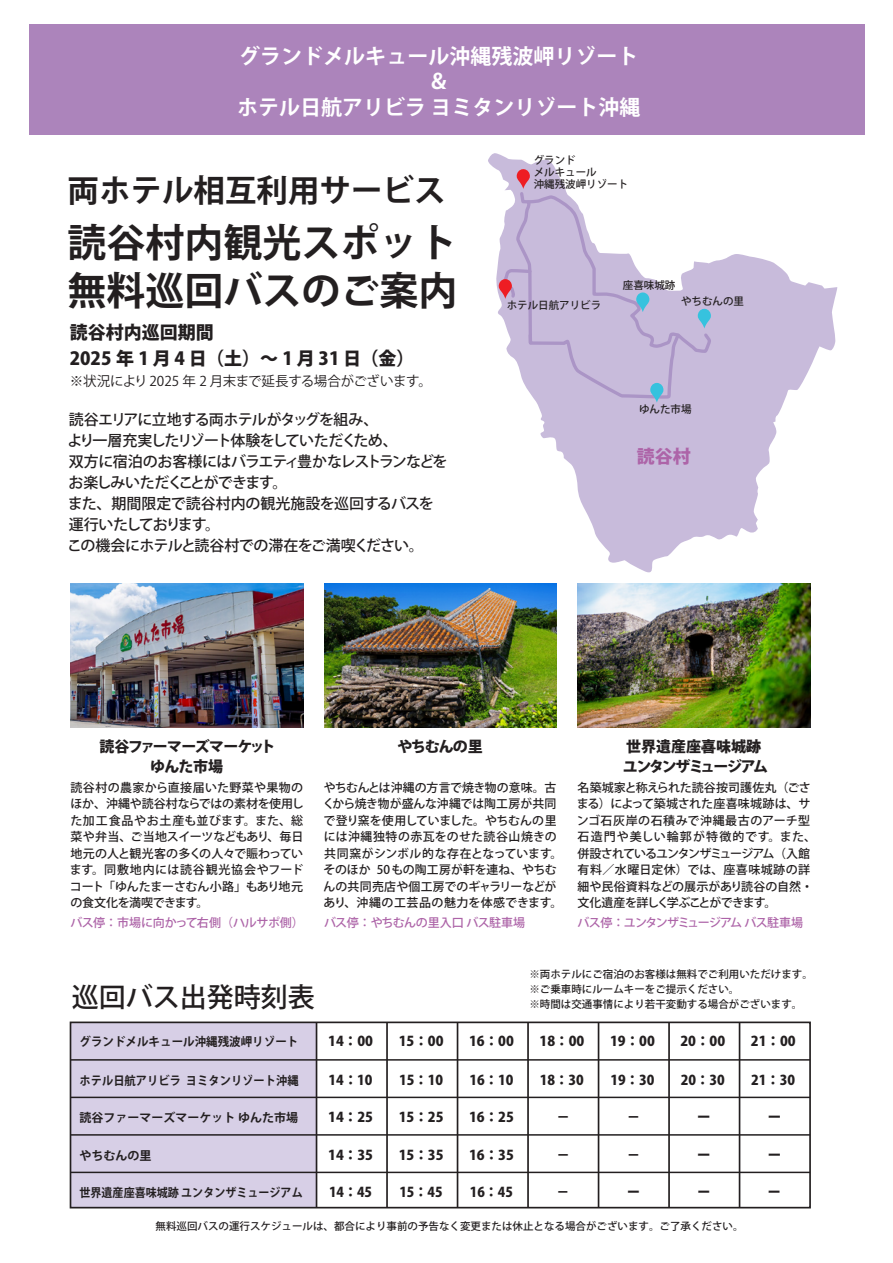
<style>
.page{position:relative;width:893px;height:1263px;background:#fff}
.page>*{position:absolute;margin:0;border:0;box-sizing:border-box;transform-origin:0 0}
.t1{font:700 39px/48px "Koz Go Pr 6 N";color:#231f20}
.t2{font:700 31.5px "Koz Go Pr 6 N";color:#231f20}
.t3{font:500 27px "Koz Go Pr 6 N";color:#231f20}
.t4{font:700 21px/25.5px "Koz Go Pr 6 N";color:#fff;text-align:center}
.t5{font:800 18px/25.5px "Koz Go Pr 6 N";color:#231f20}
.t6{font:800 18px "Koz Go Pr 6 N";color:#ad64a8}
.t7{font:500 15px/21px "Koz Go Pr 6 N";letter-spacing:-.05em;color:#231f20}
.t8{font:800 15px/19.5px "Koz Go Pr 6 N";letter-spacing:-.06em;color:#231f20;text-align:center}
.t9{font:800 15px/19.5px "Koz Go Pr 6 N";letter-spacing:-.08em;color:#231f20}
.t10{font:800 13.5px "Koz Go Pr 6 N";color:#231f20}
.t11{font:13.5px "Koz Go Pr 6 N";letter-spacing:-.015em;color:#231f20}
.t12{font:800 13.5px "Koz Go Pr 6 N";color:#231f20;scale:.96 1}
.t13{font:500 12px/16.5px "Koz Go Pr 6 N";letter-spacing:.005em;color:#231f20}
.t14{font:500 12px "Koz Go Pr 6 N";letter-spacing:-.04em;color:#ad64a8}
.t15{font:700 12px "Koz Go Pr 6 N";color:#231f20}
.t16{font:500 12px "Koz Go Pr 6 N";letter-spacing:-.075em;color:#ad64a8}
.t17{font:700 12px "Koz Go Pr 6 N";color:#231f20;scale:.92 1}
.t18{font:700 12px "Koz Go Pr 6 N";color:#231f20;scale:.96 1}
.t19{font:700 12px "Koz Go Pr 6 N";color:#231f20;scale:.94 1}
.t20{font:500 10.5px/15px "Koz Go Pr 6 N";color:#231f20}
.t21{font:500 6px "Koz Go Pr 6 N";letter-spacing:.37em;color:#231f20}
</style>
<div class="page">
<div style="left:29px;top:25px;width:836px;height:110px;background:#ac84bb"></div>
<div style="left:70px;top:1022px;width:246px;height:186px;background:#d7cfe6"></div>
<img style="left:70px;top:583px;width:233px;height:144px">
<div style="left:70px;top:1021px;width:741px;height:187px;border:2px solid #231f20"></div>
<hr style="left:316px;top:1022px;width:1px;height:186px;background:#231f20">
<hr style="left:386px;top:1022px;width:2px;height:186px;background:#231f20">
<hr style="left:457px;top:1022px;width:1px;height:186px;background:#231f20">
<hr style="left:527px;top:1022px;width:2px;height:186px;background:#231f20">
<hr style="left:598px;top:1022px;width:1px;height:186px;background:#231f20">
<hr style="left:668px;top:1022px;width:2px;height:186px;background:#231f20">
<hr style="left:739px;top:1022px;width:1px;height:186px;background:#231f20">
<hr style="left:70px;top:1059px;width:740px;height:2px;background:#231f20">
<hr style="left:70px;top:1097px;width:740px;height:1px;background:#231f20">
<hr style="left:70px;top:1134px;width:740px;height:2px;background:#231f20">
<hr style="left:70px;top:1172px;width:740px;height:1px;background:#231f20">
<img style="left:324px;top:583px;width:232px;height:144px">
<img style="left:578px;top:583px;width:232px;height:144px">
<svg style="left:488px;top:153px;width:349px;height:420px"></svg>
<svg style="left:499px;top:169px;width:214px;height:233px"></svg>
<h3 class="t4" style="left:237px;top:44px;width:405px">グランドメルキュール沖縄残波岬リゾート＆<br>ホテル日航アリビラ ヨミタンリゾート沖縄</h3>
<h2 class="t2" style="left:68px;top:173px;width:379px">両ホテル相互利用サービス</h2>
<h1 class="t1" style="left:68px;top:219px;width:391px">読谷村内観光スポット無料巡回バスのご案内</h1>
<h3 class="t5" style="left:70px;top:320px;width:346px">読谷村内巡回期間<br>2025 年 1 月 4 日（土）～ 1 月 31 日（金）</h3>
<p class="t11" style="left:70px;top:374px;width:364px">※状況により 2025 年 2 月末まで延長する場合がございます。</p>
<p class="t7" style="left:67px;top:409px;width:382px">読谷エリアに立地する両ホテルがタッグを組み、<br>より一層充実したリゾート体験をしていただくため、<br>双方に宿泊のお客様にはバラエティ豊かなレストランなどをお楽しみいただくことができます。<br>また、期間限定で読谷村内の観光施設を巡回するバスを運行いたしております。<br>この機会にホテルと読谷村での滞在をご満喫ください。</p>
<p class="t20" style="left:534px;top:155px;width:96px;line-height:12px">グランド<br>メルキュール<br>沖縄残波岬リゾート</p>
<p class="t20" style="left:507px;top:298px;width:96px">ホテル日航アリビラ</p>
<p class="t20" style="left:623px;top:278px;width:54px">座喜味城跡</p>
<p class="t20" style="left:681px;top:294px;width:64px">やちむんの里</p>
<p class="t20" style="left:639px;top:401px;width:54px">ゆんた市場</p>
<h3 class="t6" style="left:637px;top:446px;width:55px">読谷村</h3>
<p class="t8" style="left:99px;top:737px;width:178px">読谷ファーマーズマーケットゆんた市場</p>
<p class="t13" style="left:70px;top:779px;width:236px;text-align:justify">読谷村の農家から直接届いた野菜や果物のほか、沖縄や読谷村ならではの素材を使用した加工食品やお土産も並びます。また、総菜や弁当、ご当地スイーツなどもあり、毎日地元の人と観光客の多くの人々で賑わっています。同敷地内には読谷観光協会やフードコート「ゆんたまーさむん小路」もあり地元の食文化を満喫できます。</p>
<p class="t14" style="left:70px;top:915px;width:235px">バス停：市場に向かって右側（ハルサポ側）</p>
<p class="t8" style="left:397px;top:737px;width:87px">やちむんの里</p>
<p class="t13" style="left:323px;top:779px;width:241px">やちむんとは沖縄の方言で焼き物の意味。古くから焼き物が盛んな沖縄では陶工房が共同で登り窯を使用していました。やちむんの里には沖縄独特の赤瓦をのせた読谷山焼きの共同窯がシンボル的な存在となっています。そのほか 50もの陶工房が軒を連ね、やちむんの共同売店や個工房でのギャラリーなどがあり、沖縄の工芸品の魅力を体感できます。</p>
<p class="t14" style="left:324px;top:915px;width:203px">バス停：やちむんの里入口 バス駐車場</p>
<p class="t9" style="left:623px;top:737px;width:147px">世界遺産座喜味城跡ユンタンザミュージアム</p>
<p class="t13" style="left:577px;top:779px;width:241px">名築城家と称えられた読谷按司護佐丸（ごさまる）によって築城された座喜味城跡は、サンゴ石灰岸の石積みで沖縄最古のアーチ型石造門や美しい輪郭が特徴的です。また、併設されているユンタンザミュージアム（入館有料／水曜日定休）では、座喜味城跡の詳細や民俗資料などの展示があり読谷の自然・文化遺産を詳しく学ぶことができます。</p>
<p class="t16" style="left:578px;top:915px;width:227px">バス停：ユンタンザミュージアム バス駐車場</p>
<p class="t21" style="left:692px;top:745px;width:69px">ざきみじょう あと</p>
<h3 class="t3" style="left:72px;top:982px;width:244px">巡回バス出発時刻表</h3>
<p class="t18" style="left:80px;top:1034px;width:229px">グランドメルキュール沖縄残波岬リゾート</p>
<p class="t19" style="left:80px;top:1073px;width:235px">ホテル日航アリビラ ヨミタンリゾート沖縄</p>
<p class="t15" style="left:80px;top:1111px;width:220px">読谷ファーマーズマーケット ゆんた市場</p>
<p class="t15" style="left:80px;top:1148px;width:73px">やちむんの里</p>
<p class="t17" style="left:80px;top:1186px;width:244px">世界遺産座喜味城跡 ユンタンザミュージアム</p>
<p class="t10" style="left:328px;top:1033px;width:46px">14：00</p>
<p class="t10" style="left:329px;top:1072px;width:45px">14：10</p>
<p class="t10" style="left:328px;top:1109px;width:46px">14：25</p>
<p class="t10" style="left:328px;top:1147px;width:46px">14：35</p>
<p class="t12" style="left:329px;top:1184px;width:46px">14：45</p>
<p class="t10" style="left:399px;top:1033px;width:46px">15：00</p>
<p class="t10" style="left:399px;top:1072px;width:45px">15：10</p>
<p class="t10" style="left:399px;top:1109px;width:46px">15：25</p>
<p class="t10" style="left:399px;top:1147px;width:46px">15：35</p>
<p class="t12" style="left:399px;top:1184px;width:46px">15：45</p>
<p class="t10" style="left:469px;top:1033px;width:46px">16：00</p>
<p class="t10" style="left:469px;top:1072px;width:45px">16：10</p>
<p class="t10" style="left:469px;top:1109px;width:46px">16：25</p>
<p class="t10" style="left:469px;top:1147px;width:46px">16：35</p>
<p class="t12" style="left:470px;top:1184px;width:46px">16：45</p>
<p class="t20" style="left:529px;top:967px;width:285px">※両ホテルにご宿泊のお客様は無料でご利用いただけます。※ご乗車時にルームキーをご提示ください。<br>※時間は交通事情により若干変動する場合がございます。</p>
<p class="t10" style="left:540px;top:1033px;width:46px">18：00</p>
<p class="t10" style="left:540px;top:1072px;width:45px">18：30</p>
<p class="t10" style="left:556px;top:1109px;width:15px">－</p>
<p class="t10" style="left:556px;top:1147px;width:15px">－</p>
<p class="t12" style="left:557px;top:1184px;width:15px">－</p>
<p class="t10" style="left:610px;top:1033px;width:46px">19：00</p>
<p class="t10" style="left:610px;top:1072px;width:45px">19：30</p>
<p class="t10" style="left:627px;top:1109px;width:15px">－</p>
<p class="t10" style="left:627px;top:1147px;width:15px">－</p>
<p class="t12" style="left:627px;top:1184px;width:15px">ー</p>
<p class="t10" style="left:680px;top:1033px;width:46px">20：00</p>
<p class="t10" style="left:681px;top:1072px;width:45px">20：30</p>
<p class="t10" style="left:697px;top:1109px;width:15px">ー</p>
<p class="t10" style="left:697px;top:1147px;width:15px">ー</p>
<p class="t12" style="left:697px;top:1184px;width:15px">ー</p>
<p class="t10" style="left:751px;top:1033px;width:46px">21：00</p>
<p class="t10" style="left:751px;top:1072px;width:45px">21：30</p>
<p class="t10" style="left:768px;top:1109px;width:15px">ー</p>
<p class="t10" style="left:768px;top:1147px;width:15px">ー</p>
<p class="t12" style="left:768px;top:1184px;width:15px">ー</p>
<p class="t20" style="left:156px;top:1218px;width:589px">無料巡回バスの運行スケジュールは、都合により事前の予告なく変更または休止となる場合がございます。ご了承ください。</p>
</div>
